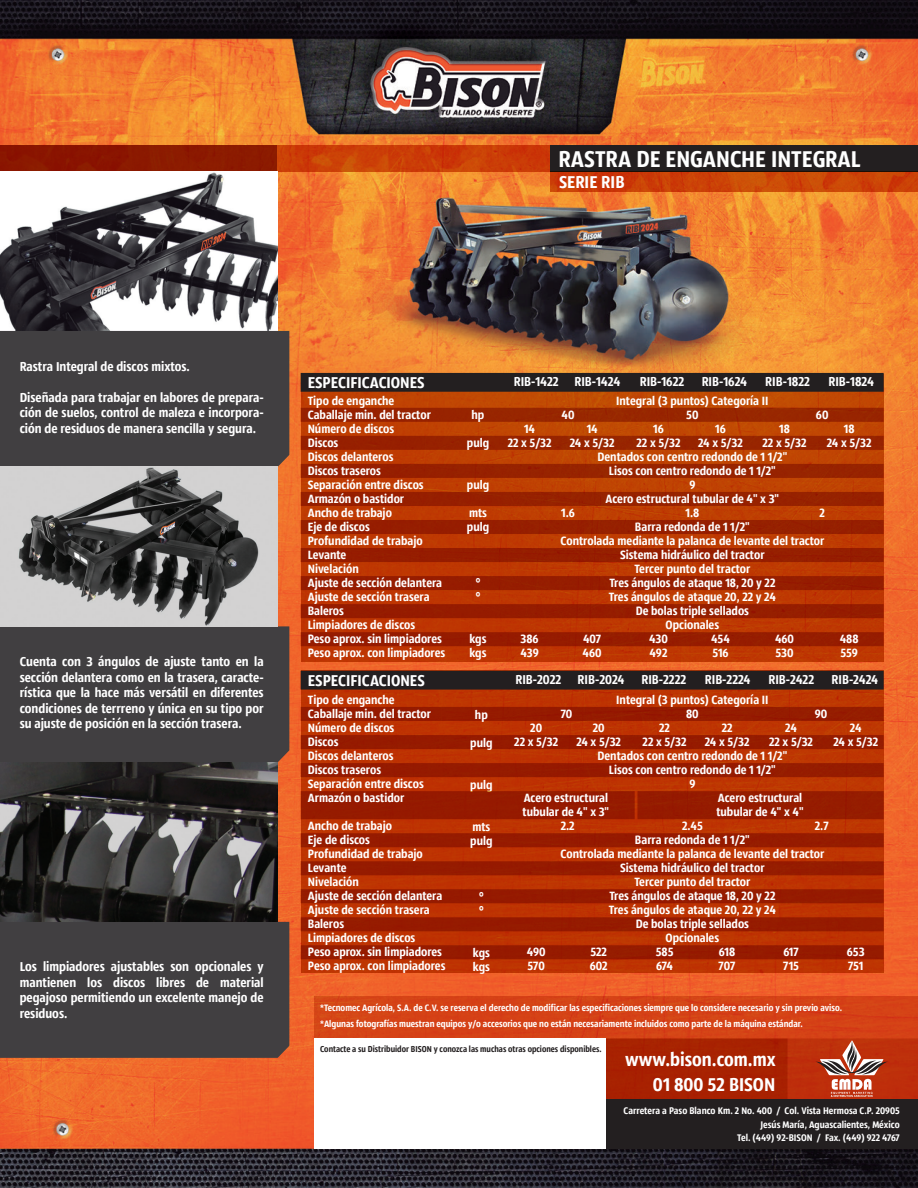
<style>
.page{position:relative;width:918px;height:1188px;background:#fff}
.page>*{position:absolute;margin:0;border:0;box-sizing:border-box;transform-origin:0 0}
.t1{font:24px "Sansus Webissimo";color:#fff}
.t2{font:19.5px/25.2px "Sansus Webissimo";color:#fff;text-align:right}
.t3{font:18px "Sansus Webissimo";color:#fff}
.t4{font:16.5px "Sansus Webissimo";color:#fff}
.t5{font:13.5px/15.6px "Sansus Webissimo";color:#fff;text-align:justify}
.t6{font:12.6px/14px "Sansus Webissimo";color:#fff}
.t7{font:10.05px/13.5px "Sansus Webissimo";color:#fff;text-align:right}
.t8{font:9.75px/16.5px "Sansus Webissimo";color:#fff}
.t9{font:9px "Sansus Webissimo";color:#231f20}
</style>
<div class="page">
<img style="left:0;top:0;width:918px;height:1188px">
<svg style="left:277px;top:145px;width:274px;height:26px;fill:#cb3d07"></svg>
<div style="left:551px;top:145px;width:367px;height:26px;background:#231f20"></div>
<svg style="left:551px;top:171px;width:367px;height:21px;fill:#cb4107"></svg>
<div style="left:0;top:145px;width:277px;height:26px;background:#8b1900"></div>
<svg style="left:301px;top:392px;width:583px;height:269px;fill:#be3c02"></svg>
<div style="left:301px;top:373px;width:583px;height:19px;background:#231f20"></div>
<div style="left:301px;top:632px;width:583px;height:14px;background:#961c00"></div>
<div style="left:301px;top:604px;width:583px;height:14px;background:#961c00"></div>
<div style="left:301px;top:576px;width:583px;height:14px;background:#961d00"></div>
<div style="left:301px;top:548px;width:583px;height:14px;background:#961d00"></div>
<div style="left:301px;top:520px;width:583px;height:14px;background:#961f00"></div>
<div style="left:301px;top:492px;width:583px;height:14px;background:#972100"></div>
<div style="left:301px;top:464px;width:583px;height:14px;background:#972200"></div>
<div style="left:301px;top:436px;width:583px;height:14px;background:#982400"></div>
<div style="left:301px;top:408px;width:583px;height:14px;background:#982500"></div>
<div style="left:301px;top:671px;width:583px;height:302px;background:#be3302"></div>
<div style="left:301px;top:671px;width:583px;height:19px;background:#231f20"></div>
<div style="left:301px;top:945px;width:583px;height:14px;background:#961b00"></div>
<svg style="left:301px;top:917px;width:583px;height:14px"></svg>
<div style="left:301px;top:889px;width:583px;height:14px;background:#961a00"></div>
<svg style="left:301px;top:861px;width:583px;height:14px"></svg>
<div style="left:301px;top:833px;width:583px;height:14px;background:#961b00"></div>
<div style="left:301px;top:763px;width:583px;height:14px;background:#961b00"></div>
<div style="left:301px;top:735px;width:583px;height:14px;background:#961b00"></div>
<div style="left:301px;top:707px;width:583px;height:14px;background:#961b00"></div>
<img style="left:0;top:171px;width:278px;height:160px">
<div style="left:0;top:331px;width:289px;height:136px;background:#413f41"></div>
<div style="left:0;top:626px;width:289px;height:136px;background:#413f41"></div>
<div style="left:0;top:922px;width:289px;height:136px;background:#413f41"></div>
<div style="left:314px;top:996px;width:604px;height:152px;background:#d54216"></div>
<div style="left:314px;top:1038px;width:292px;height:111px;background:#fff"></div>
<img style="left:0;top:467px;width:278px;height:159px">
<img style="left:0;top:762px;width:278px;height:160px">
<div style="left:301px;top:791px;width:583px;height:28px;background:#961b00"></div>
<svg style="left:606px;top:1038px;width:312px;height:111px"></svg>
<h1 class="t1" style="left:558px;top:143px;width:304px">RASTRA DE ENGANCHE INTEGRAL</h1>
<h3 class="t3" style="left:559px;top:170px;width:67px">SERIE RIB</h3>
<p class="t5" style="left:20px;top:358px;width:172px">Rastra Integral de discos mixtos.</p>
<p class="t5" style="left:20px;top:389px;width:246px">Diseñada para trabajar en labores de prepara&shy;ción de suelos, control de maleza e incorpora&shy;ción de residuos de manera sencilla y segura.</p>
<p class="t5" style="left:20px;top:653px;width:245px">Cuenta con 3 ángulos de ajuste tanto en la sección delantera como en la trasera, caracte&shy;rística que la hace más versátil en diferentes condiciones de terrreno y única en su tipo por su ajuste de posición en la sección trasera.</p>
<p class="t5" style="left:20px;top:959px;width:246px">Los limpiadores ajustables son opcionales y mantienen los discos libres de material pegajoso permitiendo un excelente manejo de residuos.</p>
<h3 class="t4" style="left:308px;top:372px;width:118px">ESPECIFICACIONES</h3>
<p class="t5" style="left:514px;top:374px;width:108px">RIB-1422 RIB-1424</p>
<p class="t5" style="left:640px;top:374px;width:46px">RIB-1622</p>
<p class="t5" style="left:702px;top:374px;width:47px">RIB-1624</p>
<p class="t5" style="left:765px;top:374px;width:46px">RIB-1822</p>
<p class="t5" style="left:828px;top:374px;width:47px">RIB-1824</p>
<p class="t6" style="left:308px;top:393px;width:139px">Tipo de enganche<br>Caballaje min. del tractor<br>Número de discos<br>Discos<br>Discos delanteros<br>Discos traseros<br>Separación entre discos<br>Armazón o bastidor<br>Ancho de trabajo<br>Eje de discos<br>Profundidad de trabajo<br>Levante<br>Nivelación<br>Ajuste de sección delantera<br>Ajuste de sección trasera<br>Baleros<br>Limpiadores de discos<br>Peso aprox. sin limpiadores<br>Peso aprox. con limpiadores</p>
<p class="t6" style="left:616px;top:393px;width:154px;text-align:center">Integral (3 puntos) Categoría II<br>50</p>
<p class="t6" style="left:560px;top:449px;width:266px;text-align:center">Dentados con centro redondo de 1 1/2"<br>Lisos con centro redondo de 1 1/2"<br>9<br>Acero estructural tubular de 4" x 3"<br>1.8<br>Barra redonda de 1 1/2"<br>Controlada mediante la palanca de levante del tractor<br>Sistema hidráulico del tractor<br>Tercer punto del tractor<br>Tres ángulos de ataque 18, 20 y 22<br>Tres ángulos de ataque 20, 22 y 24<br>De bolas triple sellados<br>Opcionales</p>
<p class="t6" style="left:472px;top:407px;width:14px">hp</p>
<p class="t6" style="left:467px;top:435px;width:24px">pulg</p>
<p class="t6" style="left:467px;top:477px;width:24px">pulg</p>
<p class="t6" style="left:467px;top:505px;width:24px">mts pulg</p>
<p class="t6" style="left:816px;top:407px;width:14px">60</p>
<p class="t6" style="left:562px;top:407px;width:14px">40</p>
<p class="t6" style="left:698px;top:421px;width:46px;text-align:center">16<br>24 x 5/32</p>
<p class="t6" style="left:637px;top:421px;width:45px;text-align:center">16<br>22 x 5/32</p>
<p class="t6" style="left:763px;top:421px;width:45px;text-align:center">18<br>22 x 5/32</p>
<p class="t6" style="left:827px;top:421px;width:46px;text-align:center">18<br>24 x 5/32</p>
<p class="t6" style="left:508px;top:421px;width:45px;text-align:center">14<br>22 x 5/32</p>
<p class="t6" style="left:570px;top:421px;width:46px;text-align:center">14<br>24 x 5/32</p>
<p class="t6" style="left:561px;top:506px;width:15px">1.6</p>
<p class="t6" style="left:820px;top:506px;width:7px">2</p>
<p class="t6" style="left:475px;top:576px;width:7px">° °</p>
<p class="t6" style="left:470px;top:632px;width:19px">kgs kgs</p>
<p class="t6" style="left:775px;top:632px;width:20px">460<br>530</p>
<p class="t6" style="left:520px;top:632px;width:20px">386<br>439</p>
<p class="t6" style="left:840px;top:632px;width:20px">488<br>559</p>
<p class="t6" style="left:583px;top:632px;width:20px">407<br>460</p>
<p class="t6" style="left:649px;top:632px;width:20px">430<br>492</p>
<p class="t6" style="left:711px;top:632px;width:20px">454<br>516</p>
<h3 class="t4" style="left:308px;top:670px;width:118px">ESPECIFICACIONES</h3>
<p class="t5" style="left:515px;top:672px;width:111px">RIB-2022 RIB-2024</p>
<p class="t5" style="left:641px;top:672px;width:46px">RIB-2222</p>
<p class="t5" style="left:705px;top:672px;width:47px">RIB-2224</p>
<p class="t5" style="left:768px;top:672px;width:47px">RIB-2422</p>
<p class="t5" style="left:832px;top:672px;width:48px">RIB-2424</p>
<p class="t6" style="left:514px;top:720px;width:45px;text-align:center">20<br>22 x 5/32</p>
<p class="t6" style="left:616px;top:692px;width:154px;text-align:center">Integral (3 puntos) Categoría II<br>80</p>
<p class="t6" style="left:597px;top:749px;width:191px;text-align:center">Dentados con centro redondo de 1 1/2"<br>Lisos con centro redondo de 1 1/2"<br>9</p>
<p class="t6" style="left:560px;top:819px;width:266px;text-align:center">2.45<br>Barra redonda de 1 1/2"<br>Controlada mediante la palanca de levante del tractor<br>Sistema hidráulico del tractor<br>Tercer punto del tractor<br>Tres ángulos de ataque 18, 20 y 22<br>Tres ángulos de ataque 20, 22 y 24<br>De bolas triple sellados<br>Opcionales</p>
<p class="t6" style="left:308px;top:692px;width:125px">Tipo de enganche<br>Caballaje min. del tractor<br>Número de discos<br>Discos<br>Discos delanteros<br>Discos traseros<br>Separación entre discos<br>Armazón o bastidor</p>
<p class="t6" style="left:308px;top:819px;width:139px">Ancho de trabajo<br>Eje de discos<br>Profundidad de trabajo<br>Levante<br>Nivelación<br>Ajuste de sección delantera<br>Ajuste de sección trasera<br>Baleros<br>Limpiadores de discos<br>Peso aprox. sin limpiadores<br>Peso aprox. con limpiadores</p>
<p class="t6" style="left:561px;top:706px;width:13px">70</p>
<p class="t6" style="left:815px;top:706px;width:14px">90</p>
<p class="t6" style="left:475px;top:707px;width:14px">hp</p>
<p class="t6" style="left:470px;top:735px;width:24px">pulg</p>
<p class="t6" style="left:470px;top:777px;width:24px">pulg</p>
<p class="t6" style="left:470px;top:819px;width:24px">mts pulg</p>
<p class="t6" style="left:576px;top:720px;width:46px;text-align:center">20<br>24 x 5/32</p>
<p class="t6" style="left:643px;top:720px;width:45px;text-align:center">22<br>22 x 5/32</p>
<p class="t6" style="left:705px;top:720px;width:46px;text-align:center">22<br>24 x 5/32</p>
<p class="t6" style="left:769px;top:720px;width:45px;text-align:center">24<br>22 x 5/32</p>
<p class="t6" style="left:833px;top:720px;width:46px;text-align:center">24<br>24 x 5/32</p>
<p class="t6" style="left:716px;top:791px;width:89px">Acero estructural tubular de 4" x 4"</p>
<p class="t6" style="left:523px;top:791px;width:88px">Acero estructural tubular de 4" x 3"</p>
<p class="t6" style="left:561px;top:819px;width:15px">2.2</p>
<p class="t6" style="left:815px;top:819px;width:15px">2.7</p>
<p class="t6" style="left:479px;top:890px;width:7px">° °</p>
<p class="t6" style="left:473px;top:946px;width:19px">kgs kgs</p>
<p class="t6" style="left:719px;top:945px;width:18px">618<br>707</p>
<p class="t6" style="left:783px;top:945px;width:17px">617<br>715</p>
<p class="t6" style="left:847px;top:945px;width:19px">653<br>751</p>
<p class="t6" style="left:527px;top:945px;width:20px">490<br>570</p>
<p class="t6" style="left:590px;top:945px;width:19px">522<br>602</p>
<p class="t6" style="left:656px;top:945px;width:19px">585<br>674</p>
<p class="t8" style="left:320px;top:999px;width:524px">*Tecnomec Agrícola, S.A. de C.V. se reserva el derecho de modificar las especificaciones siempre que lo considere necesario y sin previo aviso. *Algunas fotografías muestran equipos y/o accesorios que no están necesariamente incluidos como parte de la máquina estándar.</p>
<p class="t9" style="left:320px;top:1043px;width:283px">Contacte a su Distribuidor BISON y conozca las muchas otras opciones disponibles.</p>
<h2 class="t2" style="left:625px;top:1046px;width:152px">www.bison.com.mx<br>01 800 52 BISON</h2>
<p class="t7" style="left:624px;top:1104px;width:278px">Carretera a Paso Blanco Km. 2 No. 400 / Col. Vista Hermosa C.P. 20905<br>Jesús María, Aguascalientes, México<br>Tel. (449) 92-BISON / Fax. (449) 922 4767</p>
</div>
